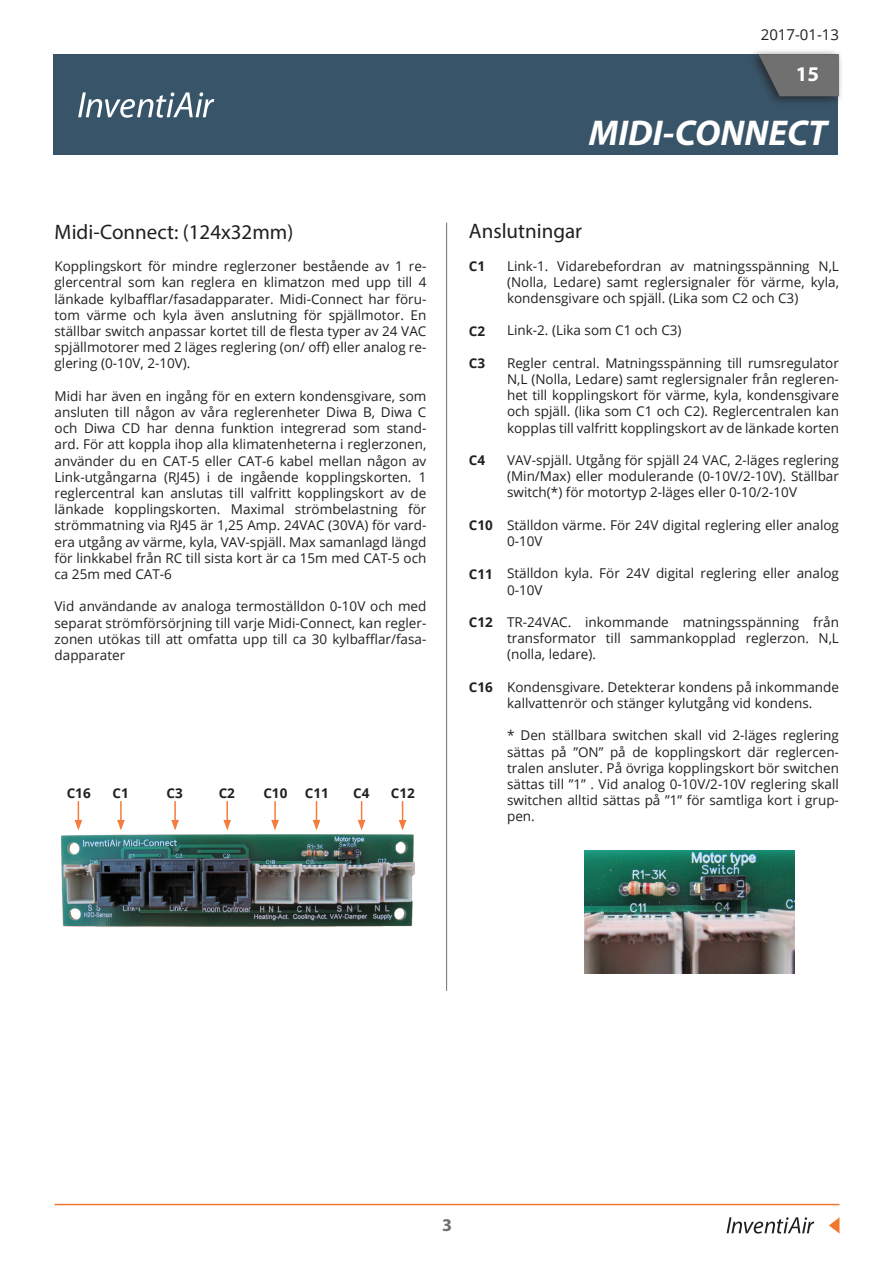
<style>
.page{position:relative;width:893px;height:1263px;background:#fff}
.page>*{position:absolute;margin:0;border:0;box-sizing:border-box;transform-origin:0 0}
.t1{font:italic 700 36px "Myriad Pro";color:#fff}
.t2{font:21px "Myriad Pro";color:#231f20}
.t3{font:700 21px "Myriad Pro";color:#fff}
.t4{font:700 18px "Myriad Pro";color:#707070}
.t5{font:15px "Open Sans";color:#231f20}
.t6{font:13.5px/16.2px "Open Sans";color:#231f20;text-align:justify}
.t7{font:700 13.5px "Open Sans";color:#231f20}
</style>
<div class="page">
<div style="left:53px;top:54px;width:785px;height:101px;background:#385469"></div>
<svg style="left:78px;top:92px;width:136px;height:26px"></svg>
<div style="left:748px;top:48px;width:96px;height:59px;background:#231f20;opacity:.75"></div>
<svg style="left:759px;top:54px;width:80px;height:42px;background:#676a6c"></svg>
<svg style="left:727px;top:1217px;width:87px;height:16px"></svg>
<svg style="left:829px;top:1217px;width:10px;height:16px"></svg>
<hr style="left:55px;top:1204px;width:784px;height:1px;background:#f1782f">
<hr style="left:446px;top:223px;width:1px;height:768px;background:#707070">
<img style="left:584px;top:850px;width:210px;height:124px">
<img style="left:61px;top:830px;width:354px;height:97px">
<hr style="left:226px;top:801px;width:2px;height:21px;background:#f47c3c">
<svg style="left:223px;top:820px;width:8px;height:10px"></svg>
<svg style="left:358px;top:801px;width:7px;height:29px"></svg>
<hr style="left:274px;top:801px;width:2px;height:21px;background:#f47c3c">
<svg style="left:271px;top:820px;width:8px;height:10px"></svg>
<svg style="left:399px;top:801px;width:7px;height:29px"></svg>
<svg style="left:313px;top:801px;width:7px;height:29px"></svg>
<hr style="left:174px;top:801px;width:2px;height:21px;background:#f47c3c">
<svg style="left:171px;top:820px;width:8px;height:10px"></svg>
<hr style="left:120px;top:801px;width:2px;height:21px;background:#f47c3c">
<svg style="left:117px;top:820px;width:8px;height:10px"></svg>
<svg style="left:75px;top:801px;width:7px;height:29px"></svg>
<h2 class="t2" style="left:55px;top:219px;width:240px">Midi-Connect: (124x32mm)</h2>
<p class="t6" style="left:55px;top:258px;width:373px">Kopplingskort för mindre reglerzoner bestående av 1 re&shy;glercentral som kan reglera en klimatzon med upp till 4 länkade kylbafflar/fasadapparater. Midi-Connect har föru&shy;tom värme och kyla även anslutning för spjällmotor. En ställbar switch anpassar kortet till de flesta typer av 24 VAC spjällmotorer med 2 läges reglering (on/ off) eller analog re&shy;glering (0-10V, 2-10V).</p>
<p class="t6" style="left:55px;top:387px;width:373px">Midi har även en ingång för en extern kondensgivare, som ansluten till någon av våra reglerenheter Diwa B, Diwa C och Diwa CD har denna funktion integrerad som stand&shy;ard. För att koppla ihop alla klimatenheterna i reglerzonen, använder du en CAT-5 eller CAT-6 kabel mellan någon av Link-utgångarna (RJ45) i de ingående kopplingskorten. 1 reglercentral kan anslutas till valfritt kopplingskort av de länkade kopplingskorten. Maximal strömbelastning för strömmatning via RJ45 är 1,25 Amp. 24VAC (30VA) för vard&shy;era utgång av värme, kyla, VAV-spjäll. Max samanlagd längd för linkkabel från RC till sista kort är ca 15m med CAT-5 och ca 25m med CAT-6</p>
<p class="t6" style="left:55px;top:598px;width:373px">Vid användande av analoga termoställdon 0-10V och med separat strömförsörjning till varje Midi-Connect, kan regler&shy;zonen utökas till att omfatta upp till ca 30 kylbafflar/fasa&shy;dapparater</p>
<p class="t7" style="left:67px;top:783px;width:26px">C16</p>
<p class="t7" style="left:112px;top:783px;width:18px">C1</p>
<p class="t7" style="left:167px;top:783px;width:18px">C3</p>
<p class="t7" style="left:219px;top:783px;width:18px">C2</p>
<p class="t7" style="left:263px;top:783px;width:26px">C10</p>
<p class="t7" style="left:305px;top:783px;width:26px">C11</p>
<p class="t7" style="left:353px;top:783px;width:18px">C4</p>
<p class="t7" style="left:391px;top:783px;width:26px">C12</p>
<p class="t5" style="left:761px;top:25px;width:80px">2017-01-13</p>
<h2 class="t3" style="left:796px;top:60px;width:25px">15</h2>
<h1 class="t1" style="left:589px;top:109px;width:240px">MIDI-CONNECT</h1>
<h2 class="t2" style="left:469px;top:218px;width:115px">Anslutningar</h2>
<p class="t7" style="left:469px;top:256px;width:18px">C1</p>
<p class="t6" style="left:507px;top:257px;width:333px">Link-1. Vidarebefordran av matningsspänning N,L (Nolla, Ledare) samt reglersignaler för värme, kyla, kondensgivare och spjäll. (Lika som C2 och C3)</p>
<p class="t6" style="left:507px;top:322px;width:176px">Link-2. (Lika som C1 och C3)</p>
<p class="t6" style="left:507px;top:354px;width:333px">Regler central. Matningsspänning till rumsregulator N,L (Nolla, Ledare) samt reglersignaler från regleren&shy;het till kopplingskort för värme, kyla, kondensgivare och spjäll. (lika som C1 och C2). Reglercentralen kan kopplas till valfritt kopplingskort av de länkade korten</p>
<p class="t6" style="left:507px;top:452px;width:333px">VAV-spjäll. Utgång för spjäll 24 VAC, 2-läges reglering (Min/Max) eller modulerande (0-10V/2-10V). Ställbar switch(*) för motortyp 2-läges eller 0-10/2-10V</p>
<p class="t6" style="left:507px;top:516px;width:333px">Ställdon värme. För 24V digital reglering eller analog<br>0-10V</p>
<p class="t6" style="left:507px;top:565px;width:333px">Ställdon kyla. För 24V digital reglering eller analog<br>0-10V</p>
<p class="t6" style="left:507px;top:614px;width:333px">TR-24VAC. inkommande matningsspänning från transformator till sammankopplad reglerzon. N,L (nolla, ledare).</p>
<p class="t6" style="left:507px;top:678px;width:333px">Kondensgivare. Detekterar kondens på inkommande kallvattenrör och stänger kylutgång vid kondens.</p>
<p class="t6" style="left:507px;top:727px;width:333px">* Den ställbara switchen skall vid 2-läges reglering sättas på ”ON” på de kopplingskort där reglercen&shy;tralen ansluter. På övriga kopplingskort bör switchen sättas till ”1” . Vid analog 0-10V/2-10V reglering skall switchen alltid sättas på ”1” för samtliga kort i grup&shy;pen.</p>
<p class="t7" style="left:469px;top:321px;width:18px">C2</p>
<p class="t7" style="left:469px;top:354px;width:18px">C3</p>
<p class="t7" style="left:469px;top:451px;width:18px">C4</p>
<p class="t7" style="left:469px;top:516px;width:26px">C10</p>
<p class="t7" style="left:469px;top:564px;width:26px">C11</p>
<p class="t7" style="left:469px;top:613px;width:26px">C12</p>
<p class="t7" style="left:469px;top:678px;width:26px">C16</p>
<h3 class="t4" style="left:442px;top:1213px;width:11px">3</h3>
</div>
